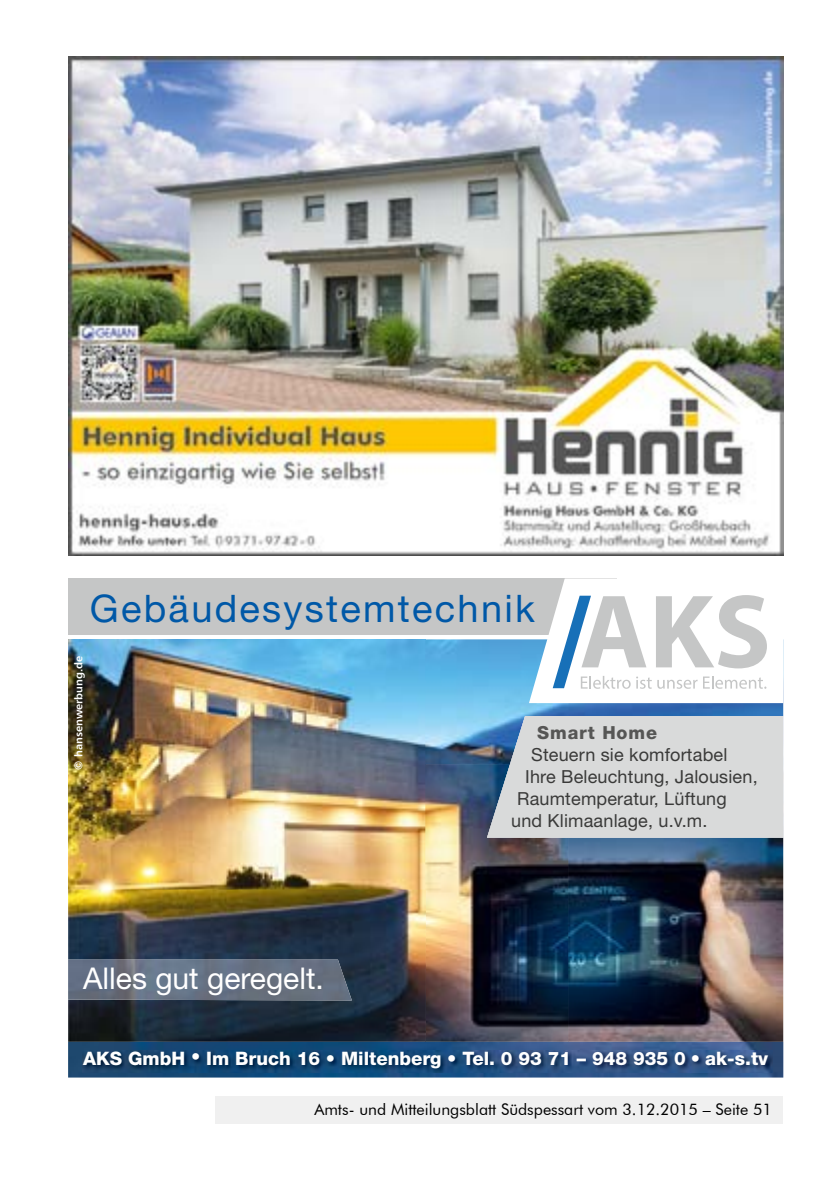
<style>
.page{position:relative;width:840px;height:1191px;background:#fff}
.page>*{position:absolute;margin:0;border:0;box-sizing:border-box;transform-origin:0 0}
.t1{font:38px "Helvetica Neue";letter-spacing:.06em;color:#0058a7}
.t2{font:30px "Helvetica Neue";color:#fff}
.t3{font:800 18.6px "Helvetica Neue";color:#fff}
.t4{font:18px "Helvetica Neue";letter-spacing:.01em;color:#3a3a39}
.t5{font:800 18px "Helvetica Neue";letter-spacing:.05em;color:#565655}
.t6{font:16px "Futura BT";color:#000}
.t7{font:11px "Humanist 777 BT Bold B";color:#fff}
.s1{font-weight:400}
</style>
<div class="page">
<div style="left:215px;top:1097px;width:567px;height:27px;background:#f0f0f0"></div>
<img style="left:68px;top:57px;width:714px;height:498px">
<img style="left:68px;top:639px;width:357px;height:402px">
<img style="left:425px;top:639px;width:357px;height:125px">
<img style="left:425px;top:764px;width:143px;height:277px">
<img style="left:568px;top:837px;width:214px;height:204px">
<div style="left:68px;top:578px;width:548px;height:57px;background:#c5c6c6"></div>
<img style="left:68px;top:1041px;width:714px;height:36px">
<img style="left:83px;top:1051px;width:689px;height:22px">
<img style="left:68px;top:959px;width:283px;height:41px">
<svg style="left:486px;top:716px;width:296px;height:121px;background:#ccd0d4"></svg>
<svg style="left:528px;top:578px;width:254px;height:125px"></svg>
<h1 class="t1" style="left:90px;top:586px;width:446px">Gebäudesystemtechnik</h1>
<p class="t7" style="left:71px;top:769px;width:116px;rotate:-90deg">© hansenwerbung.de</p>
<h2 class="t2" style="left:83px;top:960px;width:242px">Alles gut geregelt.</h2>
<p class="t5" style="left:537px;top:721px;width:121px">Smart Home</p>
<p class="t4" style="left:531px;top:743px;width:197px">Steuern sie komfortabel</p>
<p class="t4" style="left:525px;top:765px;width:234px">Ihre Beleuchtung, Jalousien,</p>
<p class="t4" style="left:517px;top:787px;width:211px">Raumtemperatur, Lüftung</p>
<p class="t4" style="left:511px;top:809px;width:198px">und Klimaanlage, u.v.m.</p>
<p class="t3" style="left:83px;top:1047px;width:686px">AKS GmbH • Im Bruch 16 • Miltenberg • Tel. 0 93 71 – 948 935 0 <span class="s1">•</span> ak-s.tv</p>
<p class="t6" style="left:314px;top:1099px;width:459px">Amts- und Mitteilungsblatt Südspessart vom 3.12.2015 – Seite 51</p>
</div>
